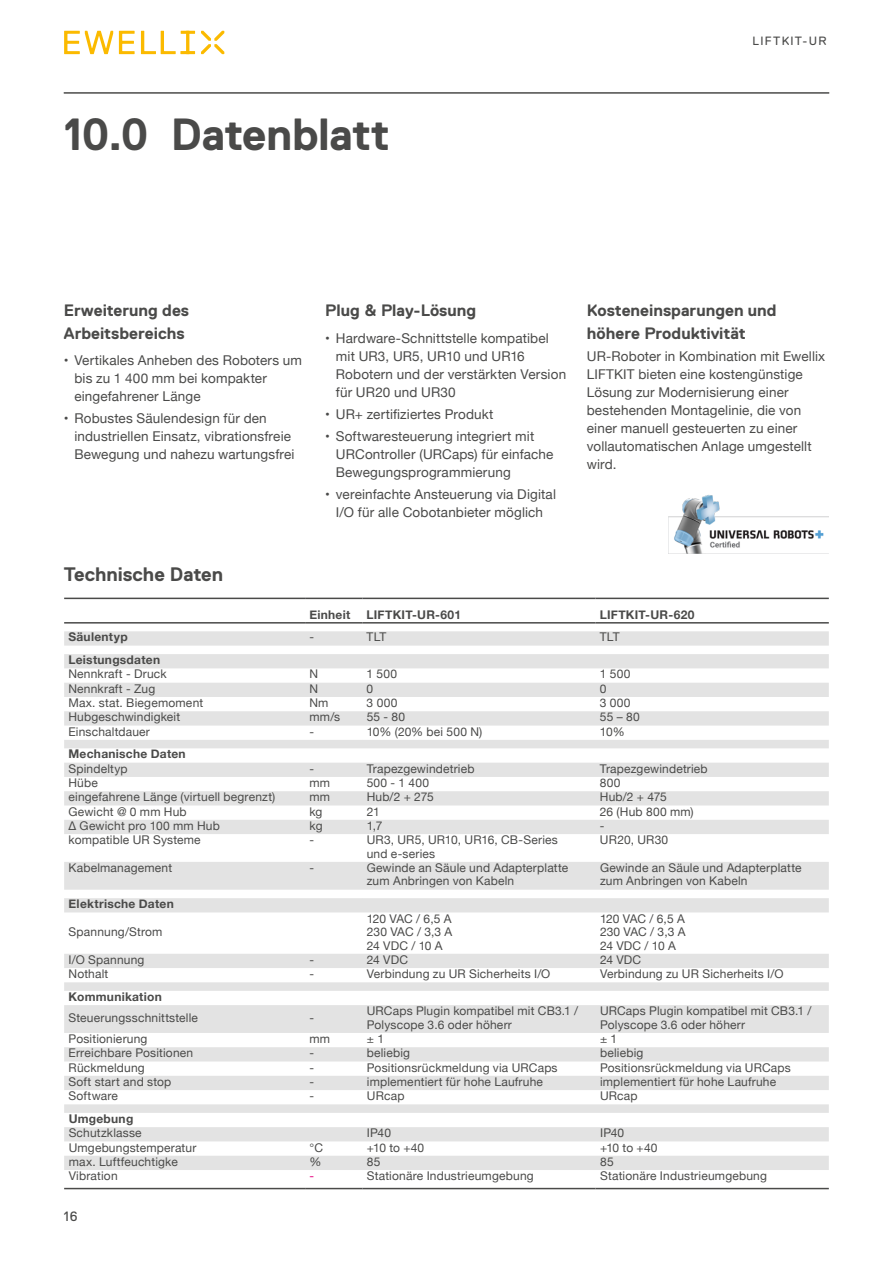
<style>
.page{position:relative;width:893px;height:1263px;background:#fff}
.page>*{position:absolute;margin:0;border:0;box-sizing:border-box;transform-origin:0 0}
.t1{font:700 45px "Replica Std";letter-spacing:-.01em;color:#4a4a49}
.t2{font:700 19.5px "Replica Std";letter-spacing:-.005em;color:#4a4a49}
.t3{font:700 16.5px/22.5px "Replica Std";color:#4a4a49}
.t4{font:13.5px/18px "Helvetica Neue";letter-spacing:.01em;color:#4a4a49}
.t5{font:13.5px "Replica Std";color:#4a4a49}
.t6{font:12px/13.5px "Helvetica Neue";letter-spacing:.015em;color:#4a4a49}
.t7{font:700 12px "Helvetica Neue";letter-spacing:.025em;color:#4a4a49}
.t8{font:12px "Replica Std";letter-spacing:.11em;color:#4a4a49}
.t9{font:12px "Helvetica Neue";color:#e6007e}
</style>
<div class="page">
<svg style="left:64px;top:31px;width:131px;height:23px"></svg>
<svg style="left:201px;top:31px;width:23px;height:23px"></svg>
<hr style="left:64px;top:93px;width:765px;height:1px;background:#4a4a49">
<svg style="left:64px;top:631px;width:765px;height:539px"></svg>
<hr style="left:64px;top:598px;width:241px;height:1px;background:#4a4a49">
<hr style="left:305px;top:598px;width:57px;height:1px;background:#4a4a49">
<hr style="left:362px;top:598px;width:234px;height:1px;background:#4a4a49">
<hr style="left:596px;top:598px;width:233px;height:1px;background:#4a4a49">
<hr style="left:64px;top:622px;width:241px;height:1px;background:#4a4a49">
<hr style="left:305px;top:622px;width:57px;height:1px;background:#4a4a49">
<hr style="left:362px;top:622px;width:234px;height:1px;background:#4a4a49">
<hr style="left:596px;top:622px;width:233px;height:1px;background:#4a4a49">
<hr style="left:64px;top:1188px;width:241px;height:1px;background:#4a4a49">
<hr style="left:305px;top:1188px;width:57px;height:1px;background:#4a4a49">
<hr style="left:362px;top:1188px;width:234px;height:1px;background:#4a4a49">
<hr style="left:596px;top:1188px;width:233px;height:1px;background:#4a4a49">
<img style="left:668px;top:495px;width:160px;height:59px">
<h1 class="t1" style="left:64px;top:109px;width:328px">10.0 Datenblatt</h1>
<p class="t8" style="left:753px;top:34px;width:75px">LIFTKIT-UR</p>
<h3 class="t3" style="left:64px;top:299px;width:127px">Erweiterung des<br>Arbeitsbereichs</h3>
<p class="t4" style="left:74px;top:352px;width:229px;text-indent:-11px">• Vertikales Anheben des Roboters um bis zu 1 400 mm bei kompakter eingefahrener Länge</p>
<p class="t4" style="left:74px;top:410px;width:222px;text-indent:-11px">• Robustes Säulendesign für den industriellen Einsatz, vibrationsfreie<br>Bewegung und nahezu wartungsfrei</p>
<h2 class="t2" style="left:64px;top:564px;width:161px">Technische Daten</h2>
<h3 class="t3" style="left:325px;top:299px;width:152px">Plug &amp; Play-Lösung</h3>
<p class="t4" style="left:336px;top:330px;width:232px;text-indent:-11px">• Hardware-Schnittstelle kompatibel mit UR3, UR5, UR10 und UR16<br>Robotern und der verstärkten Version für UR20 und UR30</p>
<p class="t4" style="left:325px;top:406px;width:170px">• UR+ zertifiziertes Produkt</p>
<p class="t4" style="left:336px;top:428px;width:219px;text-indent:-11px">• Softwaresteuerung integriert mit<br>URController (URCaps) für einfache<br>Bewegungsprogrammierung</p>
<p class="t4" style="left:325px;top:486px;width:232px;text-align:center">• vereinfachte Ansteuerung via Digital<br>I/O für alle Cobotanbieter möglich</p>
<h3 class="t3" style="left:587px;top:299px;width:191px">Kosteneinsparungen und höhere Produktivität</h3>
<p class="t4" style="left:587px;top:348px;width:240px">UR-Roboter in Kombination mit Ewellix<br>LIFTKIT bieten eine kostengünstige<br>Lösung zur Modernisierung einer bestehenden Montagelinie, die von einer manuell gesteuerten zu einer vollautomatischen Anlage umgestellt wird.</p>
<p class="t7" style="left:309px;top:605px;width:42px">Einheit</p>
<p class="t7" style="left:367px;top:605px;width:96px">LIFTKIT-UR-601</p>
<p class="t7" style="left:600px;top:605px;width:96px">LIFTKIT-UR-620</p>
<p class="t7" style="left:68px;top:628px;width:61px">Säulentyp</p>
<p class="t6" style="left:309px;top:631px;width:6px">-</p>
<p class="t6" style="left:367px;top:631px;width:21px">TLT</p>
<p class="t6" style="left:600px;top:631px;width:21px">TLT</p>
<p class="t7" style="left:68px;top:650px;width:93px">Leistungsdaten</p>
<p class="t6" style="left:68px;top:668px;width:100px">Nennkraft - Druck</p>
<p class="t6" style="left:309px;top:668px;width:10px">N</p>
<p class="t6" style="left:367px;top:668px;width:32px">1 500</p>
<p class="t6" style="left:600px;top:668px;width:32px">1 500</p>
<p class="t6" style="left:68px;top:682px;width:88px">Nennkraft - Zug</p>
<p class="t6" style="left:309px;top:682px;width:10px">N</p>
<p class="t6" style="left:367px;top:682px;width:8px">0</p>
<p class="t6" style="left:600px;top:682px;width:8px">0</p>
<p class="t6" style="left:68px;top:697px;width:136px">Max. stat. Biegemoment</p>
<p class="t6" style="left:309px;top:697px;width:21px">Nm</p>
<p class="t6" style="left:367px;top:697px;width:32px">3 000</p>
<p class="t6" style="left:600px;top:697px;width:32px">3 000</p>
<p class="t6" style="left:68px;top:711px;width:113px">Hubgeschwindigkeit</p>
<p class="t6" style="left:309px;top:711px;width:32px">mm/s</p>
<p class="t6" style="left:367px;top:711px;width:40px">55 - 80</p>
<p class="t6" style="left:600px;top:711px;width:41px">55 – 80</p>
<p class="t6" style="left:68px;top:725px;width:83px">Einschaltdauer</p>
<p class="t6" style="left:309px;top:725px;width:6px">-</p>
<p class="t6" style="left:367px;top:725px;width:117px">10% (20% bei 500 N)</p>
<p class="t6" style="left:600px;top:725px;width:26px">10%</p>
<p class="t7" style="left:68px;top:745px;width:119px">Mechanische Daten</p>
<p class="t6" style="left:68px;top:762px;width:61px">Spindeltyp</p>
<p class="t6" style="left:309px;top:762px;width:6px">-</p>
<p class="t6" style="left:367px;top:762px;width:109px">Trapezgewindetrieb</p>
<p class="t6" style="left:600px;top:762px;width:109px">Trapezgewindetrieb</p>
<p class="t6" style="left:68px;top:777px;width:31px">Hübe</p>
<p class="t6" style="left:309px;top:777px;width:22px">mm</p>
<p class="t6" style="left:367px;top:777px;width:64px">500 - 1 400</p>
<p class="t6" style="left:600px;top:777px;width:22px">800</p>
<p class="t6" style="left:69px;top:791px;width:208px">eingefahrene Länge (virtuell begrenzt)</p>
<p class="t6" style="left:309px;top:791px;width:22px">mm</p>
<p class="t6" style="left:367px;top:791px;width:69px">Hub/2 + 275</p>
<p class="t6" style="left:600px;top:791px;width:68px">Hub/2 + 475</p>
<p class="t6" style="left:69px;top:805px;width:120px">Gewicht @ 0 mm Hub</p>
<p class="t6" style="left:309px;top:805px;width:15px">kg</p>
<p class="t6" style="left:367px;top:805px;width:15px">21</p>
<p class="t6" style="left:600px;top:805px;width:95px">26 (Hub 800 mm)</p>
<p class="t6" style="left:69px;top:819px;width:153px">Δ Gewicht pro 100 mm Hub</p>
<p class="t6" style="left:309px;top:819px;width:15px">kg</p>
<p class="t6" style="left:367px;top:819px;width:17px">1,7</p>
<p class="t6" style="left:600px;top:819px;width:6px">-</p>
<p class="t6" style="left:69px;top:834px;width:134px">kompatible UR Systeme</p>
<p class="t6" style="left:309px;top:834px;width:6px">-</p>
<p class="t6" style="left:367px;top:834px;width:193px">UR3, UR5, UR10, UR16, CB-Series und e-series</p>
<p class="t6" style="left:600px;top:834px;width:70px">UR20, UR30</p>
<p class="t6" style="left:69px;top:862px;width:105px">Kabelmanagement</p>
<p class="t6" style="left:310px;top:862px;width:6px">-</p>
<p class="t6" style="left:367px;top:862px;width:203px">Gewinde an Säule und Adapterplatte zum Anbringen von Kabeln</p>
<p class="t6" style="left:600px;top:862px;width:203px">Gewinde an Säule und Adapterplatte zum Anbringen von Kabeln</p>
<p class="t7" style="left:69px;top:894px;width:107px">Elektrische Daten</p>
<p class="t6" style="left:69px;top:926px;width:95px">Spannung/Strom</p>
<p class="t6" style="left:367px;top:912px;width:87px;text-align:justify">120 VAC / 6,5 A 230 VAC / 3,3 A 24 VDC / 10 A</p>
<p class="t6" style="left:600px;top:912px;width:87px;text-align:justify">120 VAC / 6,5 A 230 VAC / 3,3 A 24 VDC / 10 A</p>
<p class="t6" style="left:69px;top:953px;width:77px">I/O Spannung</p>
<p class="t6" style="left:310px;top:953px;width:6px">-</p>
<p class="t6" style="left:367px;top:953px;width:43px">24 VDC</p>
<p class="t6" style="left:600px;top:953px;width:43px">24 VDC</p>
<p class="t6" style="left:69px;top:968px;width:41px">Nothalt</p>
<p class="t6" style="left:310px;top:968px;width:6px">-</p>
<p class="t6" style="left:367px;top:968px;width:185px">Verbindung zu UR Sicherheits I/O</p>
<p class="t6" style="left:600px;top:968px;width:185px">Verbindung zu UR Sicherheits I/O</p>
<p class="t7" style="left:69px;top:987px;width:95px">Kommunikation</p>
<p class="t6" style="left:69px;top:1012px;width:131px">Steuerungsschnittstelle</p>
<p class="t6" style="left:310px;top:1012px;width:6px">-</p>
<p class="t6" style="left:367px;top:1005px;width:213px">URCaps Plugin kompatibel mit CB3.1 /<br>Polyscope 3.6 oder höherr</p>
<p class="t6" style="left:600px;top:1005px;width:213px">URCaps Plugin kompatibel mit CB3.1 /<br>Polyscope 3.6 oder höherr</p>
<p class="t6" style="left:69px;top:1033px;width:80px">Positionierung</p>
<p class="t6" style="left:310px;top:1033px;width:22px">mm</p>
<p class="t6" style="left:367px;top:1033px;width:19px">± 1</p>
<p class="t6" style="left:600px;top:1033px;width:19px">± 1</p>
<p class="t6" style="left:69px;top:1047px;width:126px">Erreichbare Positionen</p>
<p class="t6" style="left:310px;top:1047px;width:6px">-</p>
<p class="t6" style="left:367px;top:1047px;width:45px">beliebig</p>
<p class="t6" style="left:600px;top:1047px;width:45px">beliebig</p>
<p class="t6" style="left:69px;top:1061px;width:78px">Rückmeldung</p>
<p class="t6" style="left:310px;top:1061px;width:6px">-</p>
<p class="t6" style="left:367px;top:1061px;width:192px">Positionsrückmeldung via URCaps</p>
<p class="t6" style="left:600px;top:1061px;width:192px">Positionsrückmeldung via URCaps</p>
<p class="t6" style="left:69px;top:1075px;width:104px">Soft start and stop</p>
<p class="t6" style="left:310px;top:1075px;width:6px">-</p>
<p class="t6" style="left:367px;top:1075px;width:178px">implementiert für hohe Laufruhe</p>
<p class="t6" style="left:600px;top:1075px;width:178px">implementiert für hohe Laufruhe</p>
<p class="t6" style="left:69px;top:1090px;width:51px">Software</p>
<p class="t6" style="left:310px;top:1090px;width:6px">-</p>
<p class="t6" style="left:367px;top:1090px;width:39px">URcap</p>
<p class="t6" style="left:600px;top:1090px;width:39px">URcap</p>
<p class="t7" style="left:69px;top:1109px;width:66px">Umgebung</p>
<p class="t6" style="left:69px;top:1127px;width:75px">Schutzklasse</p>
<p class="t6" style="left:367px;top:1127px;width:26px">IP40</p>
<p class="t6" style="left:600px;top:1127px;width:26px">IP40</p>
<p class="t6" style="left:69px;top:1141px;width:129px">Umgebungstemperatur</p>
<p class="t6" style="left:310px;top:1141px;width:15px">°C</p>
<p class="t6" style="left:367px;top:1141px;width:59px">+10 to +40</p>
<p class="t6" style="left:600px;top:1141px;width:59px">+10 to +40</p>
<p class="t6" style="left:69px;top:1155px;width:111px">max. Luftfeuchtigke</p>
<p class="t6" style="left:310px;top:1155px;width:13px">%</p>
<p class="t6" style="left:367px;top:1155px;width:15px">85</p>
<p class="t6" style="left:600px;top:1155px;width:15px">85</p>
<p class="t6" style="left:69px;top:1170px;width:51px">Vibration</p>
<p class="t9" style="left:310px;top:1167px;width:6px">-</p>
<p class="t6" style="left:367px;top:1170px;width:168px">Stationäre Industrieumgebung</p>
<p class="t6" style="left:600px;top:1170px;width:168px">Stationäre Industrieumgebung</p>
<p class="t5" style="left:64px;top:1209px;width:15px">16</p>
</div>
